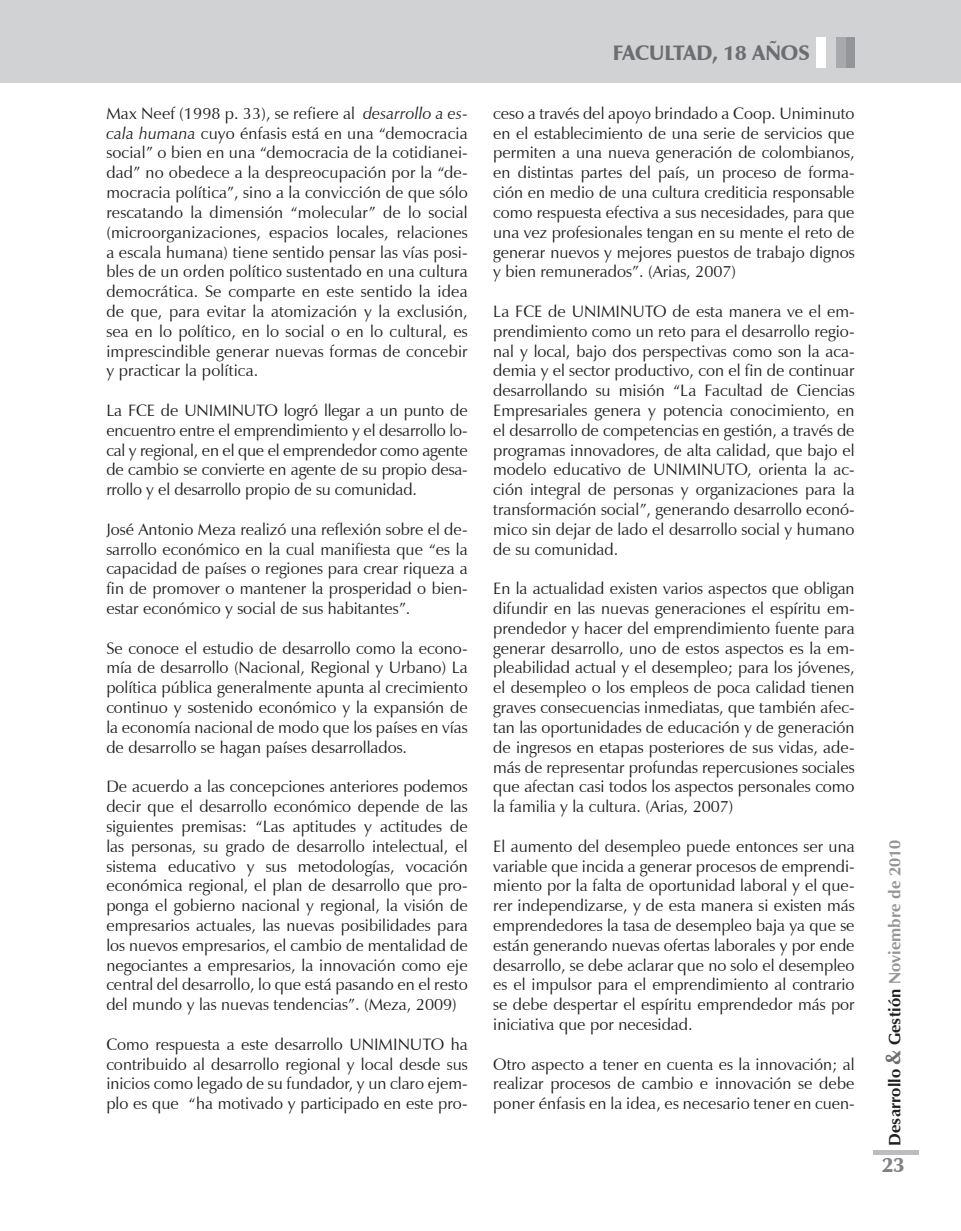
<style>
.page{position:relative;width:961px;height:1231px;background:#fff}
.page>*{position:absolute;margin:0;border:0;box-sizing:border-box;transform-origin:0 0}
.t1{font:900 21px "Zapf Humanist 601 BT";color:#6c6d70}
.t2{font:900 21px "Zapf Humanist 601 BT";color:#808285}
.t3{font:16.5px/19.8px "Zapf Humanist 601 BT";color:#231f20;text-align:justify}
.t4{font:700 16.5px "Zapf Humanist 601 BT";color:#231f20}
.s1{font-style:italic}
.s2{font-size:21px;color:#6c6d70}
.s3{color:#939598}
</style>
<div class="page">
<div style="left:0;top:0;width:21px;height:83px;background:#d1d2d4"></div>
<div style="left:21px;top:0;width:940px;height:83px;background:#d1d2d4"></div>
<div style="left:845px;top:37px;width:10px;height:31px;background:#939598"></div>
<div style="left:835px;top:37px;width:10px;height:31px;background:#a8a9ad"></div>
<div style="left:816px;top:37px;width:10px;height:31px;background:#fff"></div>
<hr style="left:873px;top:1150px;width:45px;height:4px;background:#bcbdc0">
<p class="t3" style="left:106px;top:103px;width:363px">Max Neef (1998 p. 33), se refiere al <span class="s1">desarrollo a es&shy;cala humana</span> cuyo énfasis está en una “democracia social” o bien en una “democracia de la cotidianei&shy;dad” no obedece a la despreocupación por la “de&shy;mocracia política”, sino a la convicción de que sólo rescatando la dimensión “molecular” de lo social (microorganizaciones, espacios locales, relaciones a escala humana) tiene sentido pensar las vías posi&shy;bles de un orden político sustentado en una cultura democrática. Se comparte en este sentido la idea de que, para evitar la atomización y la exclusión, sea en lo político, en lo social o en lo cultural, es imprescindible generar nuevas formas de concebir y practicar la política.</p>
<p class="t3" style="left:106px;top:400px;width:363px">La FCE de UNIMINUTO logró llegar a un punto de encuentro entre el emprendimiento y el desarrollo lo&shy;cal y regional, en el que el emprendedor como agente de cambio se convierte en agente de su propio desa&shy;rrollo y el desarrollo propio de su comunidad.</p>
<p class="t3" style="left:106px;top:519px;width:363px">José Antonio Meza realizó una reflexión sobre el de&shy;sarrollo económico en la cual manifiesta que “es la capacidad de países o regiones para crear riqueza a fin de promover o mantener la prosperidad o bien&shy;estar económico y social de sus habitantes”.</p>
<p class="t3" style="left:106px;top:638px;width:363px">Se conoce el estudio de desarrollo como la econo&shy;mía de desarrollo (Nacional, Regional y Urbano) La política pública generalmente apunta al crecimiento continuo y sostenido económico y la expansión de la economía nacional de modo que los países en vías de desarrollo se hagan países desarrollados.</p>
<p class="t3" style="left:106px;top:776px;width:363px">De acuerdo a las concepciones anteriores podemos decir que el desarrollo económico depende de las siguientes premisas: “Las aptitudes y actitudes de las personas, su grado de desarrollo intelectual, el sistema educativo y sus metodologías, vocación económica regional, el plan de desarrollo que pro&shy;ponga el gobierno nacional y regional, la visión de empresarios actuales, las nuevas posibilidades para los nuevos empresarios, el cambio de mentalidad de negociantes a empresarios, la innovación como eje central del desarrollo, lo que está pasando en el resto del mundo y las nuevas tendencias”. (Meza, 2009)</p>
<p class="t3" style="left:106px;top:1034px;width:363px">Como respuesta a este desarrollo UNIMINUTO ha contribuido al desarrollo regional y local desde sus inicios como legado de su fundador, y un claro ejem&shy;plo es que “ha motivado y participado en este pro-</p>
<p class="t1" style="left:613px;top:40px;width:198px">FACULTAD, 18 AÑOS</p>
<p class="t3" style="left:493px;top:103px;width:363px">ceso a través del apoyo brindado a Coop. Uniminuto en el establecimiento de una serie de servicios que permiten a una nueva generación de colombianos, en distintas partes del país, un proceso de forma&shy;ción en medio de una cultura crediticia responsable como respuesta efectiva a sus necesidades, para que una vez profesionales tengan en su mente el reto de generar nuevos y mejores puestos de trabajo dignos y bien remunerados”. (Arias, 2007)</p>
<p class="t3" style="left:493px;top:301px;width:363px">La FCE de UNIMINUTO de esta manera ve el em&shy;prendimiento como un reto para el desarrollo regio&shy;nal y local, bajo dos perspectivas como son la aca&shy;demia y el sector productivo, con el fin de continuar desarrollando su misión “La Facultad de Ciencias Empresariales genera y potencia conocimiento, en el desarrollo de competencias en gestión, a través de programas innovadores, de alta calidad, que bajo el modelo educativo de UNIMINUTO, orienta la ac&shy;ción integral de personas y organizaciones para la transformación social”, generando desarrollo econó&shy;mico sin dejar de lado el desarrollo social y humano de su comunidad.</p>
<p class="t3" style="left:493px;top:578px;width:363px">En la actualidad existen varios aspectos que obligan difundir en las nuevas generaciones el espíritu em&shy;prendedor y hacer del emprendimiento fuente para generar desarrollo, uno de estos aspectos es la em&shy;pleabilidad actual y el desempleo; para los jóvenes, el desempleo o los empleos de poca calidad tienen graves consecuencias inmediatas, que también afec&shy;tan las oportunidades de educación y de generación de ingresos en etapas posteriores de sus vidas, ade&shy;más de representar profundas repercusiones sociales que afectan casi todos los aspectos personales como la familia y la cultura. (Arias, 2007)</p>
<p class="t3" style="left:493px;top:836px;width:363px">El aumento del desempleo puede entonces ser una variable que incida a generar procesos de emprendi&shy;miento por la falta de oportunidad laboral y el que&shy;rer independizarse, y de esta manera si existen más emprendedores la tasa de desempleo baja ya que se están generando nuevas ofertas laborales y por ende desarrollo, se debe aclarar que no solo el desempleo es el impulsor para el emprendimiento al contrario se debe despertar el espíritu emprendedor más por iniciativa que por necesidad.</p>
<p class="t3" style="left:493px;top:1054px;width:363px">Otro aspecto a tener en cuenta es la innovación; al realizar procesos de cambio e innovación se debe poner énfasis en la idea, es necesario tener en cuen-</p>
<p class="t4" style="left:884px;top:1145px;width:307px;rotate:-90deg">Desarrollo <span class="s2">&amp;</span> Gestión <span class="s3">Noviembre de 2010</span></p>
<p class="t2" style="left:881px;top:1151px;width:25px">23</p>
</div>
